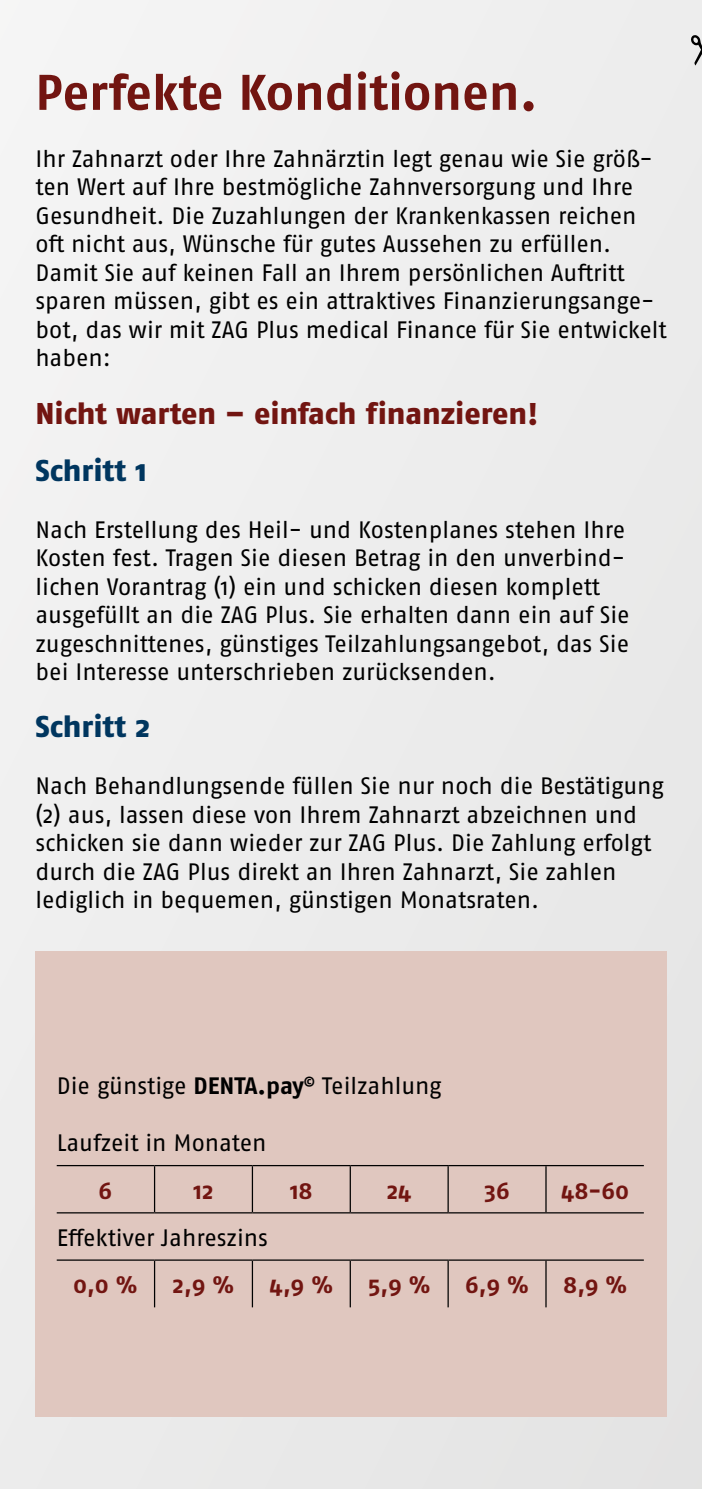
<style>
.page{position:relative;width:702px;height:1489px;background:#fff}
.page>*{position:absolute;margin:0;border:0;box-sizing:border-box;transform-origin:0 0}
.t1{font:700 50px "Fago Pro";letter-spacing:-.005em;color:#721511}
.t2{font:800 30px "Fago Pro";letter-spacing:-.005em;color:#721511}
.t3{font:800 30px "Fago Pro";color:#00365f}
.t4{font:23.75px/28.5px "Fago Pro";letter-spacing:-.005em;color:#000}
.t5{font:700 23.75px "Fago Pro";color:#721511}
.s1{font-weight:700}
</style>
<div class="page">
<div style="left:0;top:0;width:702px;height:1487px;background:#eee"></div>
<div style="left:35px;top:951px;width:631px;height:465px;background:#e0c7bf"></div>
<hr style="left:57px;top:1164px;width:97px;height:2px;background:#000">
<hr style="left:154px;top:1164px;width:98px;height:2px;background:#000">
<hr style="left:154px;top:1166px;width:1px;height:46px;background:#000">
<hr style="left:252px;top:1164px;width:98px;height:2px;background:#000">
<hr style="left:252px;top:1166px;width:1px;height:46px;background:#000">
<hr style="left:350px;top:1164px;width:98px;height:2px;background:#000">
<hr style="left:349px;top:1166px;width:2px;height:46px;background:#000">
<hr style="left:448px;top:1164px;width:98px;height:2px;background:#000">
<hr style="left:447px;top:1166px;width:1px;height:46px;background:#000">
<hr style="left:546px;top:1164px;width:97px;height:2px;background:#000">
<hr style="left:545px;top:1166px;width:1px;height:46px;background:#000">
<hr style="left:57px;top:1212px;width:97px;height:1px;background:#000">
<hr style="left:154px;top:1212px;width:98px;height:1px;background:#000">
<hr style="left:252px;top:1212px;width:98px;height:1px;background:#000">
<hr style="left:350px;top:1212px;width:98px;height:1px;background:#000">
<hr style="left:448px;top:1212px;width:98px;height:1px;background:#000">
<hr style="left:546px;top:1212px;width:97px;height:1px;background:#000">
<hr style="left:57px;top:1259px;width:97px;height:1px;background:#000">
<hr style="left:154px;top:1259px;width:98px;height:1px;background:#000">
<hr style="left:154px;top:1260px;width:1px;height:47px;background:#000">
<hr style="left:252px;top:1259px;width:98px;height:1px;background:#000">
<hr style="left:252px;top:1260px;width:1px;height:47px;background:#000">
<hr style="left:350px;top:1259px;width:98px;height:1px;background:#000">
<hr style="left:349px;top:1260px;width:2px;height:47px;background:#000">
<hr style="left:448px;top:1259px;width:98px;height:1px;background:#000">
<hr style="left:447px;top:1260px;width:1px;height:47px;background:#000">
<hr style="left:546px;top:1259px;width:97px;height:1px;background:#000">
<hr style="left:545px;top:1260px;width:1px;height:47px;background:#000">
<svg style="left:691px;top:35px;width:11px;height:30px"></svg>
<h1 class="t1" style="left:35px;top:62px;width:503px">Perfekte Konditionen.</h1>
<p class="t4" style="left:35px;top:144px;width:632px">Ihr Zahnarzt oder Ihre Zahnärztin legt genau wie Sie größ&shy;ten Wert auf Ihre bestmögliche Zahnversorgung und Ihre Gesundheit. Die Zuzahlungen der Krankenkassen reichen oft nicht aus, Wünsche für gutes Aussehen zu erfüllen.<br>Damit Sie auf keinen Fall an Ihrem persönlichen Auftritt sparen müssen, gibt es ein attraktives Finanzierungsange&shy;bot, das wir mit ZAG Plus medical Finance für Sie entwickelt haben:</p>
<p class="t2" style="left:35px;top:395px;width:504px">Nicht warten – einfach finanzieren!</p>
<p class="t3" style="left:35px;top:452px;width:113px">Schritt 1</p>
<p class="t4" style="left:35px;top:515px;width:595px">Nach Erstellung des Heil- und Kostenplanes stehen Ihre Kosten fest. Tragen Sie diesen Betrag in den unverbind&shy;lichen Vorantrag (1) ein und schicken diesen komplett ausgefüllt an die ZAG Plus. Sie erhalten dann ein auf Sie zugeschnittenes, günstiges Teilzahlungsangebot, das Sie bei Interesse unterschrieben zurücksenden.</p>
<p class="t3" style="left:35px;top:708px;width:116px">Schritt 2</p>
<p class="t4" style="left:35px;top:771px;width:630px">Nach Behandlungsende füllen Sie nur noch die Bestätigung (2) aus, lassen diese von Ihrem Zahnarzt abzeichnen und schicken sie dann wieder zur ZAG Plus. Die Zahlung erfolgt durch die ZAG Plus direkt an Ihren Zahnarzt, Sie zahlen lediglich in bequemen, günstigen Monatsraten.</p>
<p class="t4" style="left:57px;top:1071px;width:386px">Die günstige <span class="s1">DENTA.pay</span><sup>©</sup> Teilzahlung</p>
<p class="t4" style="left:57px;top:1128px;width:211px">Laufzeit in Monaten</p>
<p class="t5" style="left:98px;top:1175px;width:15px">6</p>
<p class="t5" style="left:193px;top:1175px;width:21px">12</p>
<p class="t5" style="left:290px;top:1175px;width:24px">18</p>
<p class="t5" style="left:387px;top:1175px;width:26px">24</p>
<p class="t5" style="left:484px;top:1175px;width:27px">36</p>
<p class="t5" style="left:561px;top:1175px;width:69px">48-60</p>
<p class="t4" style="left:57px;top:1223px;width:213px">Effektiver Jahreszins</p>
<p class="t5" style="left:73px;top:1270px;width:66px">0,0 %</p>
<p class="t5" style="left:173px;top:1270px;width:63px">2,9 %</p>
<p class="t5" style="left:269px;top:1270px;width:65px">4,9 %</p>
<p class="t5" style="left:367px;top:1270px;width:64px">5,9 %</p>
<p class="t5" style="left:465px;top:1270px;width:65px">6,9 %</p>
<p class="t5" style="left:563px;top:1270px;width:66px">8,9 %</p>
</div>
